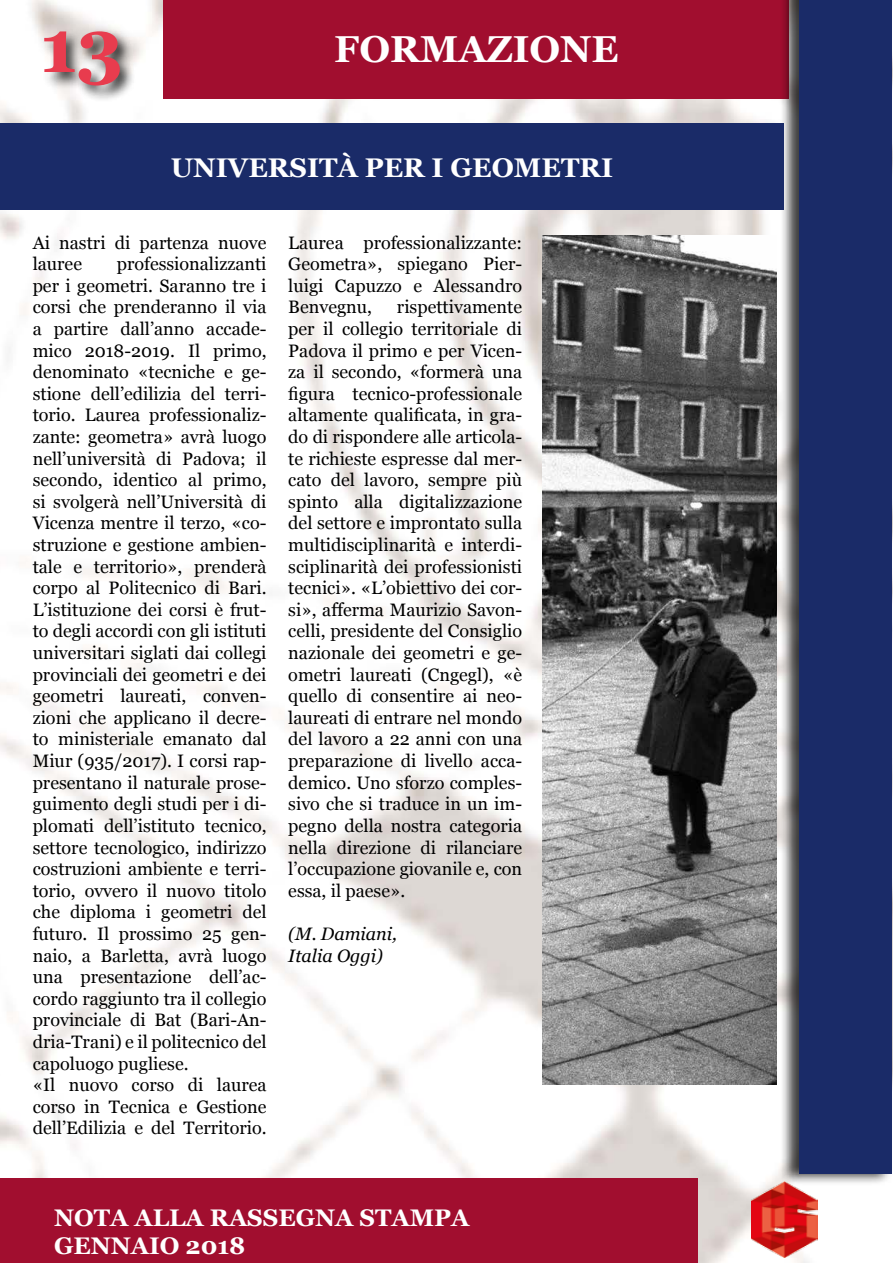
<style>
.page{position:relative;width:893px;height:1263px;background:#fff}
.page>*{position:absolute;margin:0;border:0;box-sizing:border-box;transform-origin:0 0}
.t1{font:700 75px "Georgia";color:#e83c4e}
.t2{font:700 37.5px "Georgia";color:#fff}
.t3{font:700 27px "Georgia";color:#fff}
.t4{font:700 24px/28.8px "Georgia";color:#fff}
.t5{font:18px/21.6px "Georgia";color:#000}
.t6{font:italic 18px/21.6px "Georgia";color:#000}
</style>
<div class="page">
<img style="left:0;top:0;width:818px;height:1263px">
<div style="left:164px;top:0;width:625px;height:99px;background:#a10e2f"></div>
<div style="left:780px;top:0;width:113px;height:1186px;background:#000;opacity:.75"></div>
<div style="left:799px;top:0;width:93px;height:1173px;background:#1a2b68"></div>
<img style="left:751px;top:1181px;width:66px;height:77px">
<div style="left:0;top:1178px;width:697px;height:85px;background:#a10e2f"></div>
<div style="left:41px;top:28px;width:95px;height:74px;background:#000;opacity:.75"></div>
<div style="left:0;top:123px;width:784px;height:87px;background:#1a2b68"></div>
<img style="left:543px;top:235px;width:233px;height:849px">
<h1 class="t1" style="left:40px;top:-10px;width:85px">13</h1>
<h2 class="t2" style="left:334px;top:21px;width:286px">FORMAZIONE</h2>
<h3 class="t3" style="left:171px;top:147px;width:444px">UNIVERSITÀ PER I GEOMETRI</h3>
<p class="t5" style="left:33px;top:231px;width:235px">Ai nastri di partenza nuove lauree</p>
<p class="t5" style="left:33px;top:252px;width:235px;text-indent:84px">professionalizzanti per i geometri. Saranno tre i corsi che prenderanno il via a partire dall’anno accade&shy;mico 2018-2019. Il primo, denominato «tecniche e ge&shy;stione dell’edilizia del terri&shy;torio. Laurea professionaliz&shy;zante: geometra» avrà luogo nell’università di Padova; il secondo, identico al primo, si svolgerà nell’Università di<br>Vicenza mentre il terzo, «co&shy;struzione e gestione ambien&shy;tale e territorio», prenderà corpo al Politecnico di Bari.<br>L’istituzione dei corsi è frut&shy;to degli accordi con gli istituti universitari siglati dai collegi provinciali dei geometri e dei geometri laureati, conven&shy;zioni che applicano il decre&shy;to ministeriale emanato dal<br>Miur (935/2017). I corsi rap&shy;presentano il naturale prose&shy;guimento degli studi per i di&shy;plomati dell’istituto tecnico, settore tecnologico, indirizzo costruzioni ambiente e terri&shy;torio, ovvero il nuovo titolo che diploma i geometri del futuro. Il prossimo 25 gen&shy;naio, a Barletta, avrà luogo una presentazione dell’ac&shy;cordo raggiunto tra il collegio provinciale di Bat (Bari-An&shy;dria-Trani) e il politecnico del capoluogo pugliese.<br>«Il nuovo corso di laurea corso in Tecnica e Gestione dell’Edilizia e del Territorio.</p>
<p class="t5" style="left:288px;top:231px;width:235px;text-align:justify">Laurea professionalizzante:<br>Geometra», spiegano Pier&shy;luigi Capuzzo e Alessandro Benvegnu,</p>
<p class="t5" style="left:288px;top:296px;width:235px;text-align:justify;text-indent:109px">rispettivamente per il collegio territoriale di Padova il primo e per Vicen&shy;za il secondo, «formerà una figura tecnico-professionale altamente qualificata, in gra&shy;do di rispondere alle articola&shy;te richieste espresse dal mer&shy;cato del lavoro, sempre più spinto alla digitalizzazione del settore e improntato sulla multidisciplinarità e interdi&shy;sciplinarità dei professionisti tecnici». «L’obiettivo dei cor&shy;si», afferma Maurizio Savon&shy;celli, presidente del Consiglio nazionale dei geometri e ge&shy;ometri laureati (Cngegl), «è quello di consentire ai neo&shy;laureati di entrare nel mondo del lavoro a 22 anni con una preparazione di livello acca&shy;demico. Uno sforzo comples&shy;sivo che si traduce in un im&shy;pegno della nostra categoria nella direzione di rilanciare l’occupazione giovanile e, con essa, il paese».</p>
<p class="t6" style="left:288px;top:922px;width:110px">(M. Damiani,<br>Italia Oggi)</p>
<h3 class="t4" style="left:54px;top:1201px;width:417px">NOTA ALLA RASSEGNA STAMPA<br>GENNAIO 2018</h3>
</div>
